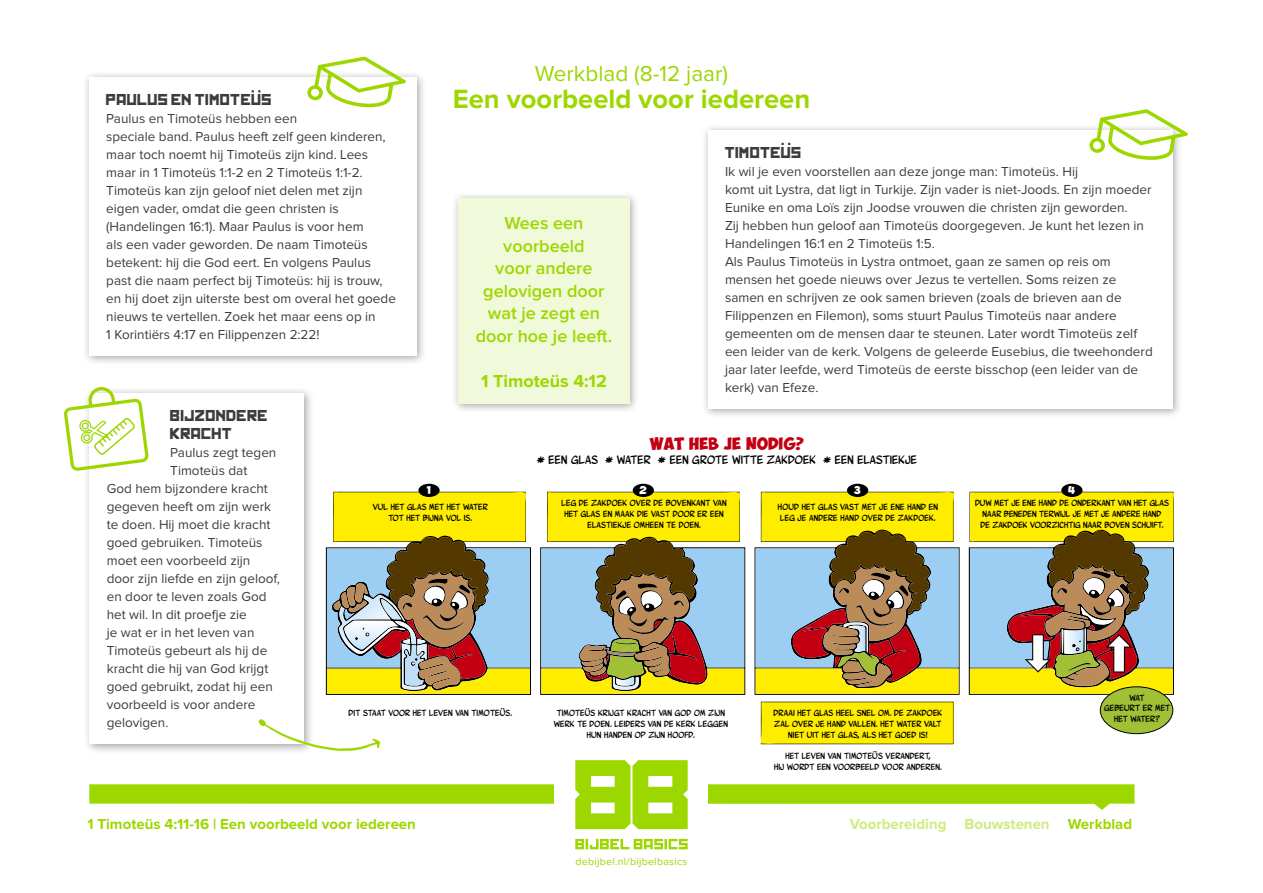
<style>
.page{position:relative;width:1263px;height:893px;background:#fff}
.page>*{position:absolute;margin:0;border:0;box-sizing:border-box;transform-origin:0 0}
.t1{font:700 27.3px "Proxima Nova";color:#9dd700}
.t2{font:22.5px "Proxima Nova";color:#9dd700}
.t3{font:600 18px/22.5px "Proxima Nova";color:#9dd700;text-align:center}
.t4{font:700 18px "Proxima Nova";color:#9dd700}
.t5{font:700 15px "Proxima Nova";color:#9dd700}
.t6{font:15px/18px "Kremlin";color:#3c3c3b}
.t7{font:700 15px "Proxima Nova";color:#ceeb80}
.t8{font:13.5px/18px "Proxima Nova";color:#3c3c3b}
.t9{font:12.3px "Wurmics Bravo";letter-spacing:.01em;color:#000;scale:1.1 1}
.t10{font:12.3px "Obelix Pro";letter-spacing:.01em;color:#c20012;scale:1.1 1}
.t11{font:10.5px "Proxima Nova";letter-spacing:.03em;color:#9dd700}
.t12{font:9px/10.8px "Wurmics Bravo";letter-spacing:.01em;color:#000;text-align:center;scale:1.1 1}
.t13{font:7.95px "Obelix Pro";color:#fff;scale:1.1 1}
.s1{color:#9dd700}
</style>
<div class="page">
<svg style="left:575px;top:839px;width:113px;height:10px"></svg>
<svg style="left:89px;top:760px;width:1045px;height:69px"></svg>
<div style="left:760px;top:702px;width:193px;height:42px;background:#ffed00"></div>
<div style="left:418px;top:484px;width:22px;height:13px;background:#000;border-radius:50%"></div>
<div style="left:633px;top:484px;width:21px;height:13px;background:#000;border-radius:50%"></div>
<div style="left:847px;top:484px;width:21px;height:13px;background:#000;border-radius:50%"></div>
<div style="left:1061px;top:484px;width:21px;height:13px;background:#000;border-radius:50%"></div>
<svg style="left:754px;top:492px;width:205px;height:203px;background:#b5ab63"></svg>
<svg style="left:540px;top:492px;width:205px;height:203px;background:#b2ad65"></svg>
<svg style="left:326px;top:492px;width:205px;height:203px;background:#b4ac65"></svg>
<div style="left:1100px;top:687px;width:73px;height:47px;background:#a1c035;border-radius:50%"></div>
<div style="left:1100px;top:686px;width:73px;height:48px;border:1px solid #000;border-radius:50%"></div>
<svg style="left:969px;top:492px;width:205px;height:203px;background:#b1aa60"></svg>
<div style="left:83px;top:386px;width:231px;height:368px;background:#000;opacity:.35"></div>
<div style="left:90px;top:393px;width:214px;height:351px;background:#fff"></div>
<svg style="left:64px;top:387px;width:84px;height:84px"></svg>
<div style="left:701px;top:123px;width:481px;height:296px;background:#000;opacity:.35"></div>
<div style="left:708px;top:130px;width:465px;height:279px;background:#fff"></div>
<svg style="left:1089px;top:109px;width:99px;height:51px"></svg>
<svg style="left:258px;top:719px;width:122px;height:32px"></svg>
<div style="left:452px;top:191px;width:187px;height:223px;background:#000;opacity:.35"></div>
<div style="left:458px;top:198px;width:171px;height:206px;background:#f0f9d9"></div>
<div style="left:82px;top:70px;width:344px;height:296px;background:#000;opacity:.35"></div>
<div style="left:89px;top:77px;width:327px;height:279px;background:#fff"></div>
<svg style="left:307px;top:57px;width:99px;height:50px"></svg>
<p class="t6" style="left:106px;top:92px;width:167px">PAULUS EN TIMOTEUS</p>
<p class="t8" style="left:106px;top:110px;width:291px">Paulus en Timoteüs hebben een<br>speciale band. Paulus heeft zelf geen kinderen, maar toch noemt hij Timoteüs zijn kind. Lees maar in 1 Timoteüs 1:1-2 en 2 Timoteüs 1:1-2.<br>Timoteüs kan zijn geloof niet delen met zijn eigen vader, omdat die geen christen is (Handelingen 16:1). Maar Paulus is voor hem<br>als een vader geworden. De naam Timoteüs betekent: hij die God eert. En volgens Paulus past die naam perfect bij Timoteüs: hij is trouw, en hij doet zijn uiterste best om overal het goede nieuws te vertellen. Zoek het maar eens op in<br>1 Korintiërs 4:17 en Filippenzen 2:22!</p>
<h2 class="t2" style="left:535px;top:63px;width:195px">Werkblad (8-12 jaar)</h2>
<h1 class="t1" style="left:453px;top:87px;width:359px">Een voorbeeld voor iedereen</h1>
<h3 class="t3" style="left:476px;top:213px;width:138px">Wees een voorbeeld<br>voor andere gelovigen door wat je zegt en door hoe je leeft.</h3>
<h3 class="t4" style="left:481px;top:373px;width:127px">1 Timoteüs 4:12</h3>
<p class="t6" style="left:725px;top:144px;width:78px">TIMOTEUS</p>
<p class="t8" style="left:725px;top:163px;width:429px">Ik wil je even voorstellen aan deze jonge man: Timoteüs. Hij<br>komt uit Lystra, dat ligt in Turkije. Zijn vader is niet-Joods. En zijn moeder Eunike en oma Loïs zijn Joodse vrouwen die christen zijn geworden.<br>Zij hebben hun geloof aan Timoteüs doorgegeven. Je kunt het lezen in Handelingen 16:1 en 2 Timoteüs 1:5.<br>Als Paulus Timoteüs in Lystra ontmoet, gaan ze samen op reis om mensen het goede nieuws over Jezus te vertellen. Soms reizen ze samen en schrijven ze ook samen brieven (zoals de brieven aan de Filippenzen en Filemon), soms stuurt Paulus Timoteüs naar andere gemeenten om de mensen daar te steunen. Later wordt Timoteüs zelf een leider van de kerk. Volgens de geleerde Eusebius, die tweehonderd jaar later leefde, werd Timoteüs de eerste bisschop (een leider van de kerk) van Efeze.</p>
<p class="t6" style="left:170px;top:408px;width:99px">BIJZONDERE<br>KRACHT</p>
<p class="t8" style="left:170px;top:444px;width:108px">Paulus zegt tegen</p>
<p class="t8" style="left:170px;top:462px;width:79px">Timoteüs dat</p>
<p class="t8" style="left:107px;top:480px;width:163px">God hem bijzondere kracht</p>
<p class="t8" style="left:107px;top:498px;width:166px">gegeven heeft om zijn werk</p>
<p class="t8" style="left:107px;top:516px;width:165px">te doen. Hij moet die kracht</p>
<p class="t8" style="left:107px;top:534px;width:157px">goed gebruiken. Timoteüs</p>
<p class="t8" style="left:107px;top:552px;width:145px">moet een voorbeeld zijn</p>
<p class="t8" style="left:107px;top:570px;width:175px">door zijn liefde en zijn geloof,</p>
<p class="t8" style="left:107px;top:588px;width:161px">en door te leven zoals God</p>
<p class="t8" style="left:107px;top:606px;width:142px">het wil. In dit proefje zie</p>
<p class="t8" style="left:107px;top:624px;width:149px">je wat er in het leven van</p>
<p class="t8" style="left:107px;top:642px;width:162px">Timoteüs gebeurt als hij de</p>
<p class="t8" style="left:107px;top:660px;width:163px">kracht die hij van God krijgt</p>
<p class="t8" style="left:107px;top:678px;width:168px">goed gebruikt, zodat hij een</p>
<p class="t8" style="left:107px;top:696px;width:150px">voorbeeld is voor andere</p>
<p class="t8" style="left:107px;top:714px;width:63px">gelovigen.</p>
<p class="t10" style="left:650px;top:438px;width:141px">WAT HEB JE NODIG?</p>
<p class="t9" style="left:537px;top:453px;width:347px">* EEN GLAS * WATER * EEN GROTE WITTE ZAKDOEK * EEN ELASTIEKJE</p>
<p class="t13" style="left:426px;top:487px;width:6px">1</p>
<p class="t13" style="left:639px;top:487px;width:8px">2</p>
<p class="t13" style="left:854px;top:487px;width:7px">3</p>
<p class="t13" style="left:1068px;top:487px;width:8px">4</p>
<p class="t12" style="left:373px;top:501px;width:106px">VUL HET GLAS MET HET WATER<br>TOT HET BIJNA VOL IS.</p>
<p class="t12" style="left:562px;top:498px;width:152px">LEG DE ZAKDOEK OVER DE BOVENKANT VAN<br>HET GLAS EN MAAK DIE VAST DOOR ER EEN<br>ELASTIEKJE OMHEEN TE DOEN.</p>
<p class="t12" style="left:778px;top:501px;width:147px;text-align:left">HOUD HET GLAS VAST MET JE ENE HAND EN<br>LEG JE ANDERE HAND OVER DE ZAKDOEK.</p>
<p class="t12" style="left:975px;top:497px;width:178px">DUW MET JE ENE HAND DE ONDERKANT VAN HET GLAS<br>NAAR BENEDEN TERWIJL JE MET JE ANDERE HAND<br>DE ZAKDOEK VOORZICHTIG NAAR BOVEN SCHUIFT.</p>
<p class="t12" style="left:349px;top:708px;width:150px">DIT STAAT VOOR HET LEVEN VAN TIMOTEÜS.</p>
<p class="t12" style="left:554px;top:708px;width:160px">TIMOTEÜS KRIJGT KRACHT VAN GOD OM ZIJN<br>WERK TE DOEN. LEIDERS VAN DE KERK LEGGEN<br>HUN HANDEN OP ZIJN HOOFD.</p>
<p class="t12" style="left:773px;top:708px;width:155px">DRAAI HET GLAS HEEL SNEL OM. DE ZAKDOEK<br>ZAL OVER JE HAND VALLEN. HET WATER VALT<br>NIET UIT HET GLAS, ALS HET GOED IS!</p>
<p class="t12" style="left:774px;top:750px;width:154px">HET LEVEN VAN TIMOTEÜS VERANDERT,<br>HIJ WORDT EEN VOORBEELD VOOR ANDEREN.</p>
<p class="t12" style="left:1104px;top:692px;width:61px">WAT<br>GEBEURT ER MET<br>HET WATER?</p>
<p class="t5" style="left:87px;top:817px;width:330px">1 Timoteüs 4:11-16 | Een voorbeeld voor iedereen</p>
<p class="t11" style="left:575px;top:856px;width:113px">debijbel.nl/bijbelbasics</p>
<p class="t7" style="left:850px;top:817px;width:284px">Voorbereiding Bouwstenen <span class="s1">Werkblad</span></p>
</div>
